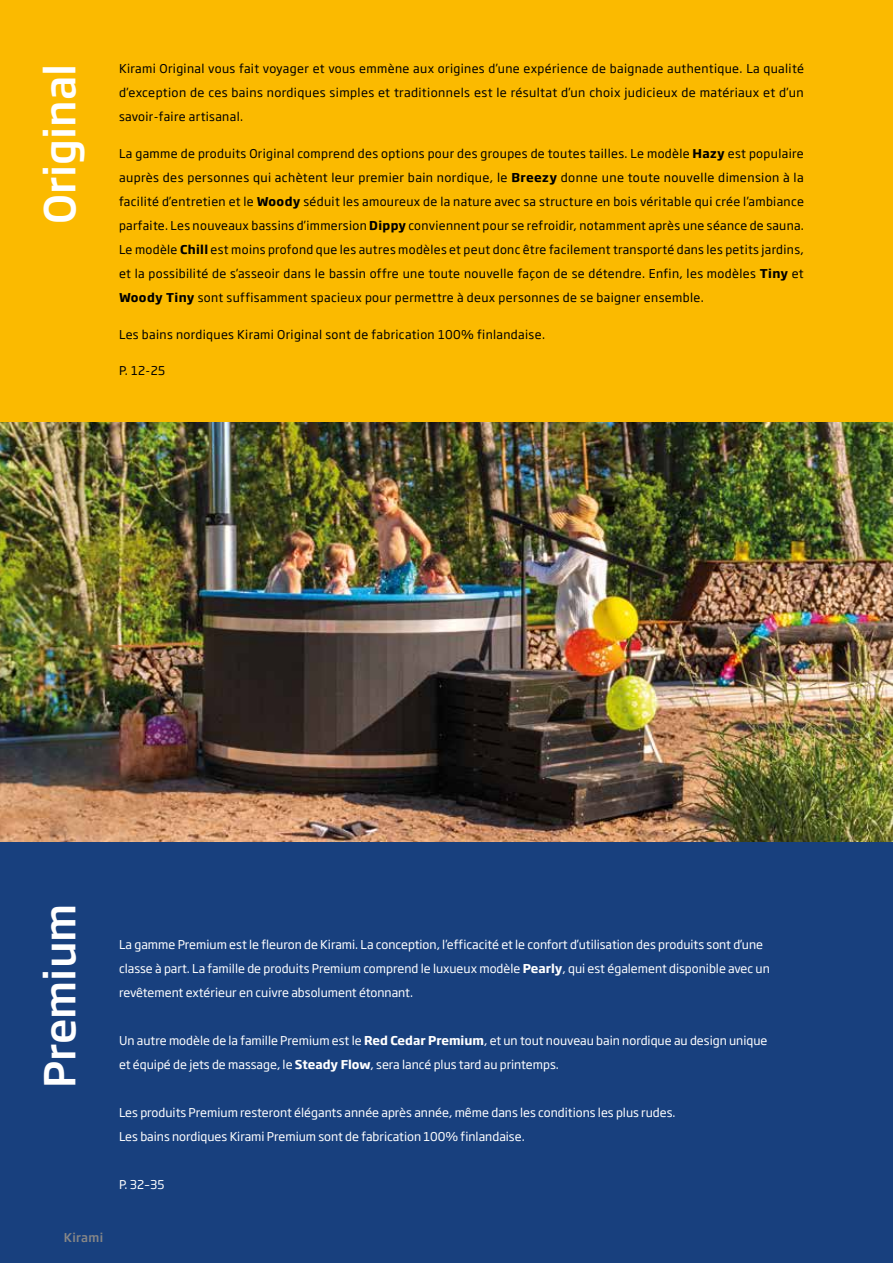
<style>
.page{position:relative;width:893px;height:1263px;background:#fff}
.page>*{position:absolute;margin:0;border:0;box-sizing:border-box;transform-origin:0 0}
.t1{font:500 42px "Soho Gothic Pro";color:#fff}
.t2{font:12px/24px "Soho Gothic Pro";letter-spacing:.03em;color:#000;text-align:justify}
.t3{font:12px/24px "Soho Gothic Pro";color:#fff}
.t4{font:500 12px "Soho Gothic Pro";letter-spacing:.03em;color:#878787}
.s1{font-weight:700}
</style>
<div class="page">
<div style="left:0;top:842px;width:893px;height:421px;background:#18407e"></div>
<div style="left:0;top:0;width:893px;height:423px;background:#fbba00"></div>
<img style="left:0;top:423px;width:893px;height:419px">
<h1 class="t1" style="left:27px;top:224px;width:161px;rotate:-90deg">Original</h1>
<p class="t2" style="left:119px;top:56px;width:686px">Kirami Original vous fait voyager et vous emmène aux origines d’une expérience de baignade authentique. La qualité d’exception de ces bains nordiques simples et traditionnels est le résultat d’un choix judicieux de matériaux et d’un savoir-faire artisanal.</p>
<p class="t2" style="left:119px;top:141px;width:686px">La gamme de produits Original comprend des options pour des groupes de toutes tailles. Le modèle <span class="s1">Hazy</span> est populaire auprès des personnes qui achètent leur premier bain nordique, le <span class="s1">Breezy</span> donne une toute nouvelle dimension à la facilité d’entretien et le <span class="s1">Woody</span> séduit les amoureux de la nature avec sa structure en bois véritable qui crée l’ambiance parfaite. Les nouveaux bassins d’immersion <span class="s1">Dippy</span> conviennent pour se refroidir, notamment après une séance de sauna.<br>Le modèle <span class="s1">Chill</span> est moins profond que les autres modèles et peut donc être facilement transporté dans les petits jardins, et la possibilité de s’asseoir dans le bassin offre une toute nouvelle façon de se détendre. Enfin, les modèles <span class="s1">Tiny</span> et <span class="s1">Woody Tiny</span> sont suffisamment spacieux pour permettre à deux personnes de se baigner ensemble.</p>
<p class="t2" style="left:119px;top:322px;width:427px">Les bains nordiques Kirami Original sont de fabrication 100% finlandaise.</p>
<p class="t2" style="left:119px;top:358px;width:48px">P. 12-25</p>
<h1 class="t1" style="left:27px;top:1088px;width:186px;rotate:-90deg">Premium</h1>
<p class="t4" style="left:64px;top:1228px;width:41px">Kirami</p>
<p class="t3" style="left:119px;top:932px;width:652px">La gamme Premium est le fleuron de Kirami. La conception, l’efficacité et le confort d’utilisation des produits sont d’une classe à part. La famille de produits Premium comprend le luxueux modèle <span class="s1">Pearly</span>, qui est également disponible avec un revêtement extérieur en cuivre absolument étonnant.</p>
<p class="t3" style="left:119px;top:1028px;width:650px">Un autre modèle de la famille Premium est le <span class="s1">Red Cedar Premium</span>, et un tout nouveau bain nordique au design unique et équipé de jets de massage, le <span class="s1">Steady Flow</span>, sera lancé plus tard au printemps.</p>
<p class="t3" style="left:119px;top:1100px;width:558px">Les produits Premium resteront élégants année après année, même dans les conditions les plus rudes.<br>Les bains nordiques Kirami Premium sont de fabrication 100% finlandaise.</p>
<p class="t3" style="left:119px;top:1172px;width:47px">P. 32–35</p>
</div>
